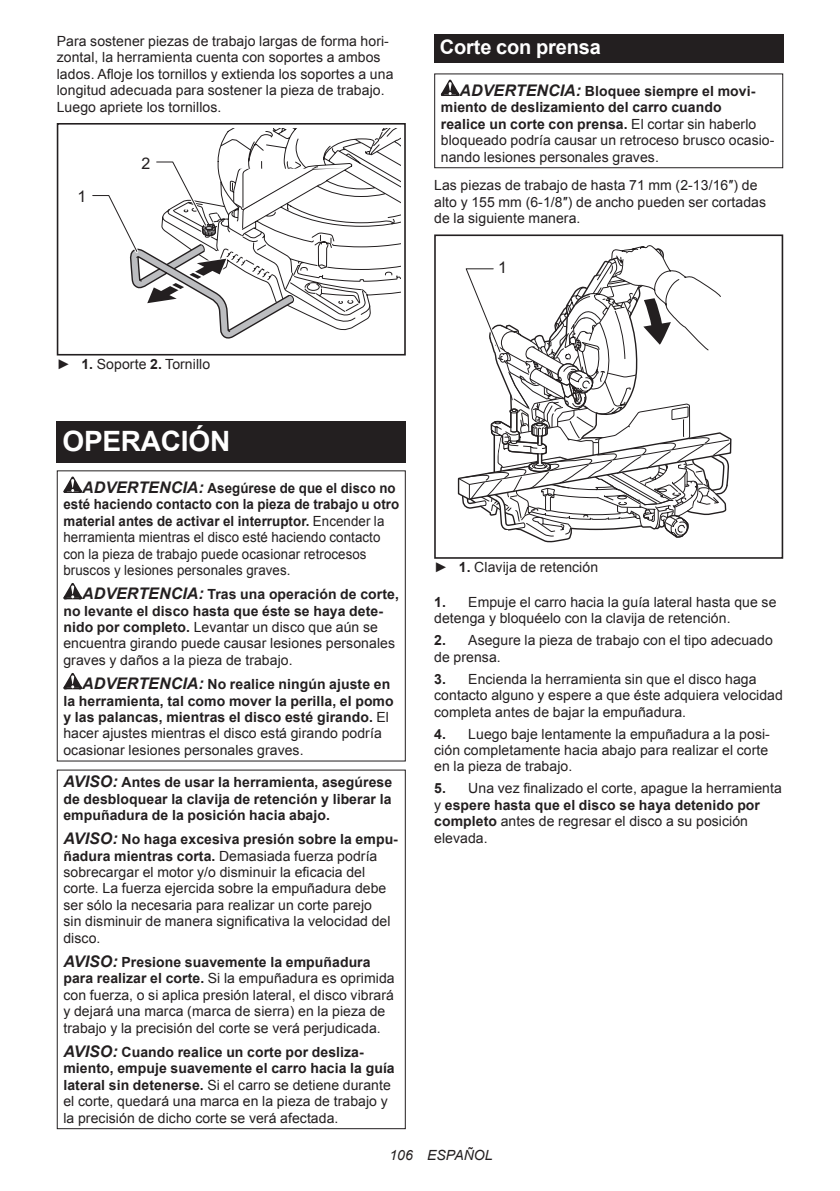
<style>
.page{position:relative;width:840px;height:1191px;background:#fff}
.page>*{position:absolute;margin:0;border:0;box-sizing:border-box;transform-origin:0 0}
.t1{font:700 28px "Arial";letter-spacing:-.01em;color:#fff}
.t2{font:700 20px "Arial";letter-spacing:-.01em;color:#fff}
.t3{font:16px "Arial";color:#231f20}
.t4{font:14px/16.4px "Arial";letter-spacing:.005em;color:#231f20}
.t5{font:700 14px/16.4px "Arial";letter-spacing:.005em;color:#231f20}
.t6{font:14px/16.4px "Arial";letter-spacing:.005em;color:#231f20;scale:.95 1}
.t7{font:italic 14px "Arial";letter-spacing:.005em;color:#231f20}
.s1{font-weight:700}
.s2{font-weight:700;font-style:italic;font-size:16px}
.s3{font-style:italic;font-size:16px}
.s4{font-weight:400}
</style>
<div class="page">
<svg style="left:217px;top:129px;width:183px;height:187px"></svg>
<div style="left:57px;top:123px;width:348px;height:232px;border:2px solid #231f20"></div>
<svg style="left:92px;top:159px;width:278px;height:180px"></svg>
<div style="left:57px;top:421px;width:348px;height:41px;background:#231f20"></div>
<svg style="left:63px;top:476px;width:19px;height:17px"></svg>
<svg style="left:63px;top:583px;width:19px;height:16px"></svg>
<svg style="left:63px;top:673px;width:19px;height:16px"></svg>
<div style="left:57px;top:769px;width:348px;height:360px;border:1px solid #231f20"></div>
<div style="left:434px;top:34px;width:348px;height:29px;background:#231f20"></div>
<svg style="left:440px;top:80px;width:19px;height:16px"></svg>
<div style="left:434px;top:73px;width:348px;height:95px;border:1px solid #231f20"></div>
<div style="left:434px;top:234px;width:348px;height:325px;border:2px solid #231f20"></div>
<svg style="left:457px;top:245px;width:274px;height:314px"></svg>
<p class="t4" style="left:57px;top:33px;width:338px">Para sostener piezas de trabajo largas de forma hori&shy;zontal, la herramienta cuenta con soportes a ambos lados. Afloje los tornillos y extienda los soportes a una longitud adecuada para sostener la pieza de trabajo.<br>Luego apriete los tornillos.</p>
<p class="t3" style="left:77px;top:186px;width:10px">1</p>
<p class="t3" style="left:141px;top:153px;width:10px">2</p>
<p class="t4" style="left:57px;top:356px;width:155px">► <span class="s1">1.</span> Soporte <span class="s1">2.</span> Tornillo</p>
<h1 class="t1" style="left:62px;top:422px;width:169px">OPERACIÓN</h1>
<p class="t6" style="left:63px;top:480px;width:355px;text-indent:19px"><span class="s2">ADVERTENCIA:</span> <span class="s1">Asegúrese de que el disco no esté haciendo contacto con la pieza de trabajo u otro material antes de activar el interruptor.</span> Encender la herramienta mientras el disco esté haciendo contacto con la pieza de trabajo puede ocasionar retrocesos bruscos y lesiones personales graves.</p>
<p class="t4" style="left:63px;top:586px;width:337px;text-indent:19px"><span class="s2">ADVERTENCIA:</span> <span class="s1">Tras una operación de corte, no levante el disco hasta que éste se haya dete&shy;nido por completo.</span> Levantar un disco que aún se encuentra girando puede causar lesiones personales graves y daños a la pieza de trabajo.</p>
<p class="t5" style="left:63px;top:676px;width:331px;text-indent:19px"><span class="s3">ADVERTENCIA:</span> No realice ningún ajuste en la herramienta, tal como mover la perilla, el pomo y las palancas, mientras el disco esté girando. <span class="s4">El hacer ajustes mientras el disco está girando podría ocasionar lesiones personales graves.</span></p>
<p class="t5" style="left:63px;top:774px;width:330px;text-align:justify"><span class="s3">AVISO:</span> Antes de usar la herramienta, asegúrese de desbloquear la clavija de retención y liberar la empuñadura de la posición hacia abajo.</p>
<p class="t4" style="left:63px;top:831px;width:336px"><span class="s2">AVISO:</span> <span class="s1">No haga excesiva presión sobre la empu&shy;ñadura mientras corta.</span> Demasiada fuerza podría sobrecargar el motor y/o disminuir la eficacia del corte. La fuerza ejercida sobre la empuñadura debe ser sólo la necesaria para realizar un corte parejo<br>sin disminuir de manera significativa la velocidad del disco.</p>
<p class="t4" style="left:63px;top:954px;width:332px"><span class="s2">AVISO:</span> <span class="s1">Presione suavemente la empuñadura para realizar el corte.</span> Si la empuñadura es oprimida con fuerza, o si aplica presión lateral, el disco vibrará y dejará una marca (marca de sierra) en la pieza de trabajo y la precisión del corte se verá perjudicada.</p>
<p class="t4" style="left:63px;top:1044px;width:332px"><span class="s2">AVISO:</span> <span class="s1">Cuando realice un corte por desliza&shy;miento, empuje suavemente el carro hacia la guía lateral sin detenerse.</span> Si el carro se detiene durante el corte, quedará una marca en la pieza de trabajo y la precisión de dicho corte se verá afectada.</p>
<h2 class="t2" style="left:439px;top:34px;width:162px">Corte con prensa</h2>
<p class="t4" style="left:440px;top:83px;width:335px;text-indent:19px"><span class="s2">ADVERTENCIA:</span> <span class="s1">Bloquee siempre el movi&shy;miento de deslizamiento del carro cuando<br>realice un corte con prensa.</span> El cortar sin haberlo bloqueado podría causar un retroceso brusco ocasio&shy;nando lesiones personales graves.</p>
<p class="t4" style="left:434px;top:177px;width:333px">Las piezas de trabajo de hasta 71 mm (2-13/16″) de alto y 155 mm (6-1/8″) de ancho pueden ser cortadas de la siguiente manera.</p>
<p class="t3" style="left:497px;top:257px;width:10px">1</p>
<p class="t4" style="left:434px;top:559px;width:165px">► <span class="s1">1.</span> Clavija de retención</p>
<p class="t4" style="left:434px;top:594px;width:343px"><span class="s1">1.</span> Empuje el carro hacia la guía lateral hasta que se detenga y bloquéelo con la clavija de retención.</p>
<p class="t4" style="left:434px;top:632px;width:340px"><span class="s1">2.</span> Asegure la pieza de trabajo con el tipo adecuado de prensa.</p>
<p class="t4" style="left:434px;top:671px;width:350px"><span class="s1">3.</span> Encienda la herramienta sin que el disco haga contacto alguno y espere a que éste adquiera velocidad completa antes de bajar la empuñadura.</p>
<p class="t4" style="left:434px;top:725px;width:337px;text-align:justify"><span class="s1">4.</span> Luego baje lentamente la empuñadura a la posi&shy;ción completamente hacia abajo para realizar el corte en la pieza de trabajo.</p>
<p class="t4" style="left:434px;top:780px;width:349px"><span class="s1">5.</span> Una vez finalizado el corte, apague la herramienta y <span class="s1">espere hasta que el disco se haya detenido por completo</span> antes de regresar el disco a su posición elevada.</p>
<p class="t7" style="left:389px;top:1146px;width:105px">106 ESPAÑOL</p>
</div>
